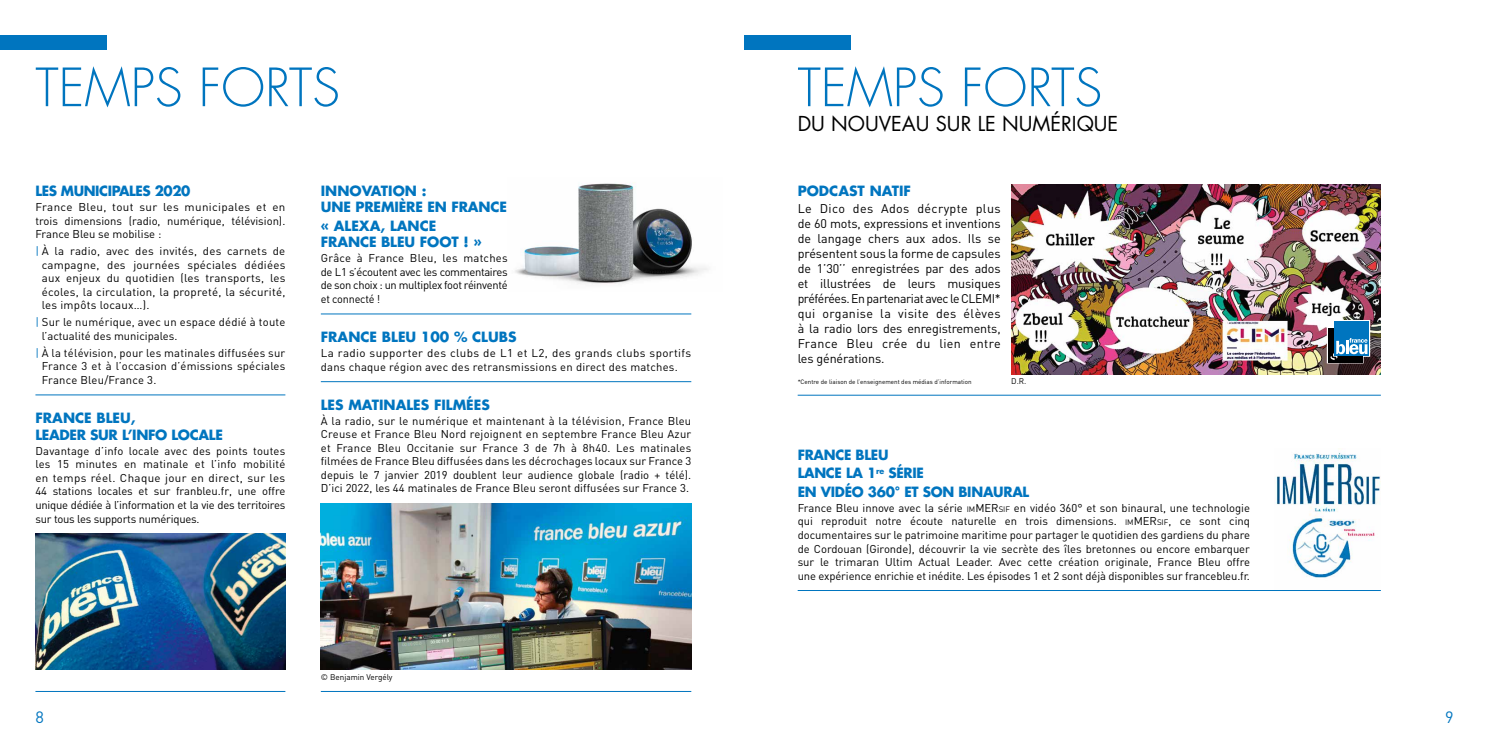
<style>
.page{position:relative;width:1489px;height:745px;background:#fff}
.page>*{position:absolute;margin:0;border:0;box-sizing:border-box;transform-origin:0 0}
.t1{font:300 51.25px "Futura Std";color:#0075bf}
.t2{font:20px "Futura Std";color:#000}
.t3{font:16.25px "DIN";color:#0075bf}
.t4{font:700 13.75px/16.5px "Futura Std";letter-spacing:-.01em;color:#0075bf}
.t5{font:700 13.75px "Futura Std";letter-spacing:-.03em;color:#0075bf}
.t6{font:12.5px/15px "DIN";letter-spacing:-.01em;color:#000;text-align:justify}
.t7{font:11.25px/13.5px "DIN";letter-spacing:.005em;color:#000;text-align:justify}
.t8{font:8.12px "DIN";color:#000}
.t9{font:6.25px "DIN";color:#000}
.s1{color:#0075bf}
.s2{font-size:7.88px}
</style>
<div class="page">
<div style="left:744px;top:35px;width:106px;height:15px;background:#0075bf"></div>
<div style="left:0;top:35px;width:106px;height:15px;background:#0075bf"></div>
<hr style="left:35px;top:394px;width:250px;height:1px;background:#0075bf">
<hr style="left:35px;top:690px;width:250px;height:1px;background:#0075bf">
<img style="left:35px;top:533px;width:250px;height:136px">
<hr style="left:321px;top:381px;width:370px;height:1px;background:#0075bf">
<hr style="left:797px;top:394px;width:583px;height:1px;background:#0075bf">
<img style="left:1011px;top:184px;width:369px;height:190px">
<svg style="left:1326px;top:320px;width:43px;height:43px"></svg>
<img style="left:1275px;top:452px;width:105px;height:126px">
<hr style="left:797px;top:589px;width:583px;height:1px;background:#0075bf">
<img style="left:515px;top:183px;width:193px;height:102px">
<hr style="left:321px;top:313px;width:370px;height:1px;background:#0075bf">
<hr style="left:321px;top:690px;width:370px;height:1px;background:#0075bf">
<img style="left:321px;top:503px;width:370px;height:166px">
<h1 class="t1" style="left:35px;top:56px;width:306px">TEMPS FORTS</h1>
<p class="t5" style="left:35px;top:181px;width:156px">LES MUNICIPALES 2020</p>
<p class="t7" style="left:35px;top:200px;width:251px">France Bleu, tout sur les municipales et en trois dimensions (radio, numérique, télévision).<br>France Bleu se mobilise :</p>
<p class="t7" style="left:42px;top:244px;width:245px;text-indent:-6px"><span class="s1">|</span> À la radio, avec des invités, des carnets de campagne, des journées spéciales dédiées aux enjeux du quotidien (les transports, les écoles, la circulation, la propreté, la sécurité, les impôts locaux…).</p>
<p class="t7" style="left:42px;top:315px;width:245px;text-indent:-6px"><span class="s1">|</span> Sur le numérique, avec un espace dédié à toute l’actualité des municipales.</p>
<p class="t7" style="left:42px;top:345px;width:245px;text-indent:-6px"><span class="s1">|</span> À la télévision, pour les matinales diffusées sur France 3 et à l’occasion d’émissions spéciales France Bleu/France 3.</p>
<p class="t4" style="left:35px;top:409px;width:189px">FRANCE BLEU,<br>LEADER SUR L’INFO LOCALE</p>
<p class="t7" style="left:35px;top:443px;width:251px">Davantage d’info locale avec des points toutes les 15 minutes en matinale et l’info mobilité en temps réel. Chaque jour en direct, sur les 44 stations locales et sur franbleu.fr, une offre unique dédiée à l’information et la vie des territoires sur tous les supports numériques.</p>
<p class="t4" style="left:321px;top:182px;width:188px">INNOVATION :<br>UNE PREMIÈRE EN FRANCE</p>
<p class="t4" style="left:321px;top:217px;width:162px">« ALEXA, LANCE<br>FRANCE BLEU FOOT ! »</p>
<p class="t7" style="left:321px;top:251px;width:188px">Grâce à France Bleu, les matches de L1 s’écoutent avec les commentaires de son choix : un multiplex foot réinventé et connecté !</p>
<p class="t4" style="left:321px;top:328px;width:197px">FRANCE BLEU 100 % CLUBS</p>
<p class="t7" style="left:321px;top:346px;width:372px">La radio supporter des clubs de L1 et L2, des grands clubs sportifs dans chaque région avec des retransmissions en direct des matches.</p>
<p class="t4" style="left:321px;top:396px;width:171px">LES MATINALES FILMÉES</p>
<p class="t7" style="left:321px;top:413px;width:372px">À la radio, sur le numérique et maintenant à la télévision, France Bleu Creuse et France Bleu Nord rejoignent en septembre France Bleu Azur et France Bleu Occitanie sur France 3 de 7h à 8h40. Les matinales filmées de France Bleu diffusées dans les décrochages locaux sur France 3 depuis le 7 janvier 2019 doublent leur audience globale (radio + télé).<br>D’ici 2022, les 44 matinales de France Bleu seront diffusées sur France 3.</p>
<p class="t8" style="left:321px;top:671px;width:73px">© Benjamin Vergély</p>
<h1 class="t1" style="left:797px;top:56px;width:306px">TEMPS FORTS</h1>
<h2 class="t2" style="left:797px;top:111px;width:322px">DU NOUVEAU SUR LE NUMÉRIQUE</h2>
<p class="t4" style="left:797px;top:182px;width:115px">PODCAST NATIF</p>
<p class="t6" style="left:797px;top:200px;width:204px">Le Dico des Ados décrypte plus de 60 mots, expressions et inventions de langage chers aux ados. Ils se présentent sous la forme de capsules de 1’30’’ enregistrées par des ados et illustrées de leurs musiques préférées. En partenariat avec le CLEMI* qui organise la visite des élèves à la radio lors des enregistrements, France Bleu crée du lien entre les générations.</p>
<p class="t9" style="left:797px;top:378px;width:175px">*Centre de liaison de l’enseignement des médias d’information</p>
<p class="t8" style="left:1011px;top:376px;width:17px">D.R.</p>
<p class="t4" style="left:797px;top:445px;width:233px;line-height:18.2px">FRANCE BLEU<br>LANCE LA 1<sup>re</sup> SÉRIE<br>EN VIDÉO 360° ET SON BINAURAL</p>
<p class="t7" style="left:797px;top:500px;width:454px">France Bleu innove avec la série <span class="s2">IM</span>MER<span class="s2">SIF</span> en vidéo 360° et son binaural, une technologie qui reproduit notre écoute naturelle en trois dimensions. <span class="s2">IM</span>MER<span class="s2">SIF</span>, ce sont cinq documentaires sur le patrimoine maritime pour partager le quotidien des gardiens du phare de Cordouan (Gironde), découvrir la vie secrète des îles bretonnes ou encore embarquer sur le trimaran Ultim Actual Leader. Avec cette création originale, France Bleu offre une expérience enrichie et inédite. Les épisodes 1 et 2 sont déjà disponibles sur francebleu.fr.</p>
<h3 class="t3" style="left:35px;top:706px;width:10px">8</h3>
<h3 class="t3" style="left:1444px;top:706px;width:10px">9</h3>
</div>
